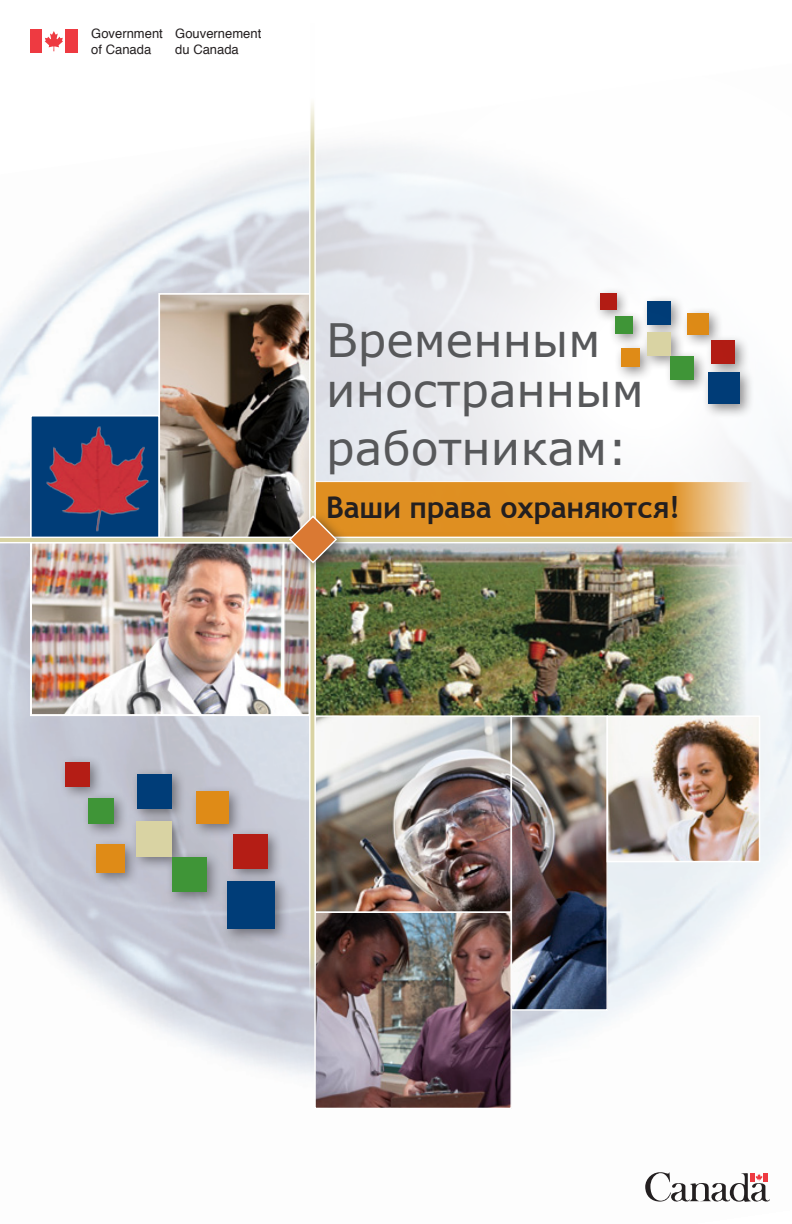
<style>
.page{position:relative;width:792px;height:1224px;background:#fff}
.page>*{position:absolute;margin:0;border:0;box-sizing:border-box;transform-origin:0 0}
.t1{font:46px/50px "Verdana";color:#57585a}
.t2{font:700 30px "Trebuchet MS";letter-spacing:-.01em;color:#231f20}
.t3{font:13px/15.6px "Helvetica";color:#231f20}
</style>
<div class="page">
<img style="left:0;top:145px;width:792px;height:931px">
<img style="left:317px;top:565px;width:434px;height:150px">
<svg style="left:645px;top:1172px;width:125px;height:30px"></svg>
<img style="left:33px;top:565px;width:275px;height:148px">
<div style="left:30px;top:541px;width:281px;height:175px;border:2px solid #fff"></div>
<img style="left:161px;top:296px;width:148px;height:185px">
<div style="left:158px;top:293px;width:154px;height:246px;border:2px solid #fff"></div>
<div style="left:31px;top:416px;width:128px;height:122px;background:#003d78"></div>
<img style="left:49px;top:426px;width:100px;height:55px">
<div style="left:30px;top:415px;width:130px;height:124px;border:2px solid #fff"></div>
<img style="left:316px;top:717px;width:194px;height:194px">
<img style="left:513px;top:717px;width:93px;height:292px">
<div style="left:511px;top:715px;width:97px;height:296px;border:1px solid #fff"></div>
<img style="left:610px;top:718px;width:147px;height:141px">
<div style="left:607px;top:715px;width:153px;height:147px;border:2px solid #fff"></div>
<img style="left:316px;top:914px;width:194px;height:193px">
<div style="left:314px;top:912px;width:198px;height:197px;border:1px solid #fff"></div>
<svg style="left:309px;top:103px;width:7px;height:378px"></svg>
<svg style="left:309px;top:577px;width:7px;height:495px"></svg>
<div style="left:284px;top:510px;width:67px;height:67px;background:#231f20;opacity:.6"></div>
<img style="left:0;top:481px;width:792px;height:84px">
<div style="left:593px;top:286px;width:162px;height:134px;background:#231f20;opacity:.5"></div>
<div style="left:708px;top:372px;width:32px;height:32px;background:#003d78"></div>
<div style="left:671px;top:356px;width:23px;height:24px;background:#3f9537"></div>
<div style="left:647px;top:332px;width:24px;height:24px;background:#d9d3a3"></div>
<div style="left:648px;top:301px;width:23px;height:23px;background:#003d78"></div>
<div style="left:600px;top:293px;width:16px;height:16px;background:#b41d15"></div>
<div style="left:712px;top:341px;width:23px;height:23px;background:#b41d15"></div>
<div style="left:687px;top:313px;width:22px;height:21px;background:#df8b17"></div>
<div style="left:621px;top:348px;width:18px;height:19px;background:#df8b17"></div>
<div style="left:615px;top:317px;width:17px;height:17px;background:#3f9537"></div>
<div style="left:59px;top:755px;width:232px;height:189px;background:#231f20;opacity:.5"></div>
<div style="left:227px;top:881px;width:48px;height:48px;background:#003d78"></div>
<div style="left:172px;top:857px;width:35px;height:35px;background:#3f9537"></div>
<div style="left:137px;top:821px;width:35px;height:35px;background:#d9d3a3"></div>
<div style="left:137px;top:774px;width:35px;height:35px;background:#003d78"></div>
<div style="left:65px;top:762px;width:25px;height:24px;background:#b41d15"></div>
<div style="left:233px;top:834px;width:35px;height:35px;background:#b41d15"></div>
<div style="left:197px;top:792px;width:32px;height:32px;background:#df8b17"></div>
<div style="left:96px;top:845px;width:29px;height:28px;background:#df8b17"></div>
<div style="left:88px;top:798px;width:26px;height:25px;background:#3f9537"></div>
<div style="left:30px;top:29px;width:12px;height:24px;background:#ee3a41"></div>
<svg style="left:45px;top:31px;width:18px;height:20px"></svg>
<div style="left:66px;top:29px;width:12px;height:24px;background:#ee3a41"></div>
<p class="t3" style="left:91px;top:26px;width:73px">Government of Canada</p>
<p class="t3" style="left:175px;top:26px;width:88px">Gouvernement du Canada</p>
<p class="t1" style="left:326px;top:316px;width:319px">Временным иностранным</p>
<p class="t1" style="left:326px;top:424px;width:303px">работникам:</p>
<p class="t2" style="left:326px;top:488px;width:355px">Ваши права охраняются!</p>
</div>
